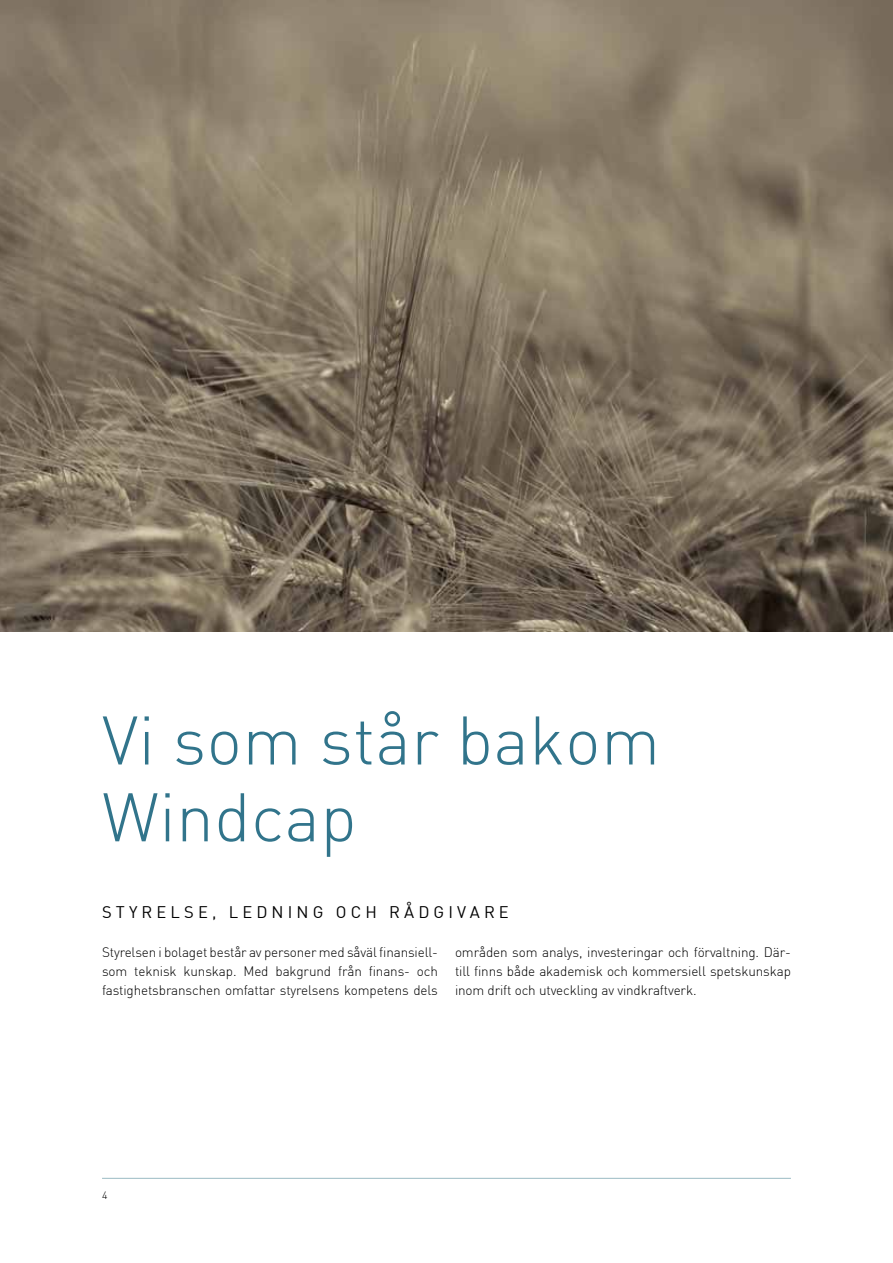
<style>
.page{position:relative;width:893px;height:1263px;background:#fff}
.page>*{position:absolute;margin:0;border:0;box-sizing:border-box;transform-origin:0 0}
.t1{font:300 67.5px/76.8px "DIN";letter-spacing:.005em;color:#31748b}
.t2{font:16.5px "DIN";color:#000}
.t3{font:300 13.5px/19.2px "DIN";letter-spacing:-.01em;color:#000;text-align:justify}
.t4{font:300 10.5px "DIN";color:#000}
</style>
<div class="page">
<hr style="left:102px;top:1178px;width:689px;height:1px;background:#9abbc3">
<img style="left:0;top:0;width:893px;height:631px">
<h1 class="t1" style="left:102px;top:701px;width:560px">Vi som står bakom<br>Windcap</h1>
<p class="t2" style="left:102px;top:902px;width:54px">ST YRELSE</p>
<p class="t2" style="left:212px;top:902px;width:31px">, LEDNING</p>
<p class="t2" style="left:336px;top:902px;width:14px">OCH</p>
<p class="t2" style="left:389px;top:902px;width:43px">R ÅDGIVARE</p>
<p class="t3" style="left:102px;top:942px;width:337px">Styrelsen i bolaget består av personer med såväl finansiell&shy;som teknisk kunskap. Med bakgrund från finans- och fastighetsbranschen omfattar styrelsens kompetens dels</p>
<p class="t3" style="left:455px;top:942px;width:337px">områden som analys, investeringar och förvaltning. Där&shy;till finns både akademisk och kommersiell spetskunskap inom drift och utveckling av vindkraftverk.</p>
<p class="t4" style="left:102px;top:1189px;width:7px">4</p>
</div>
